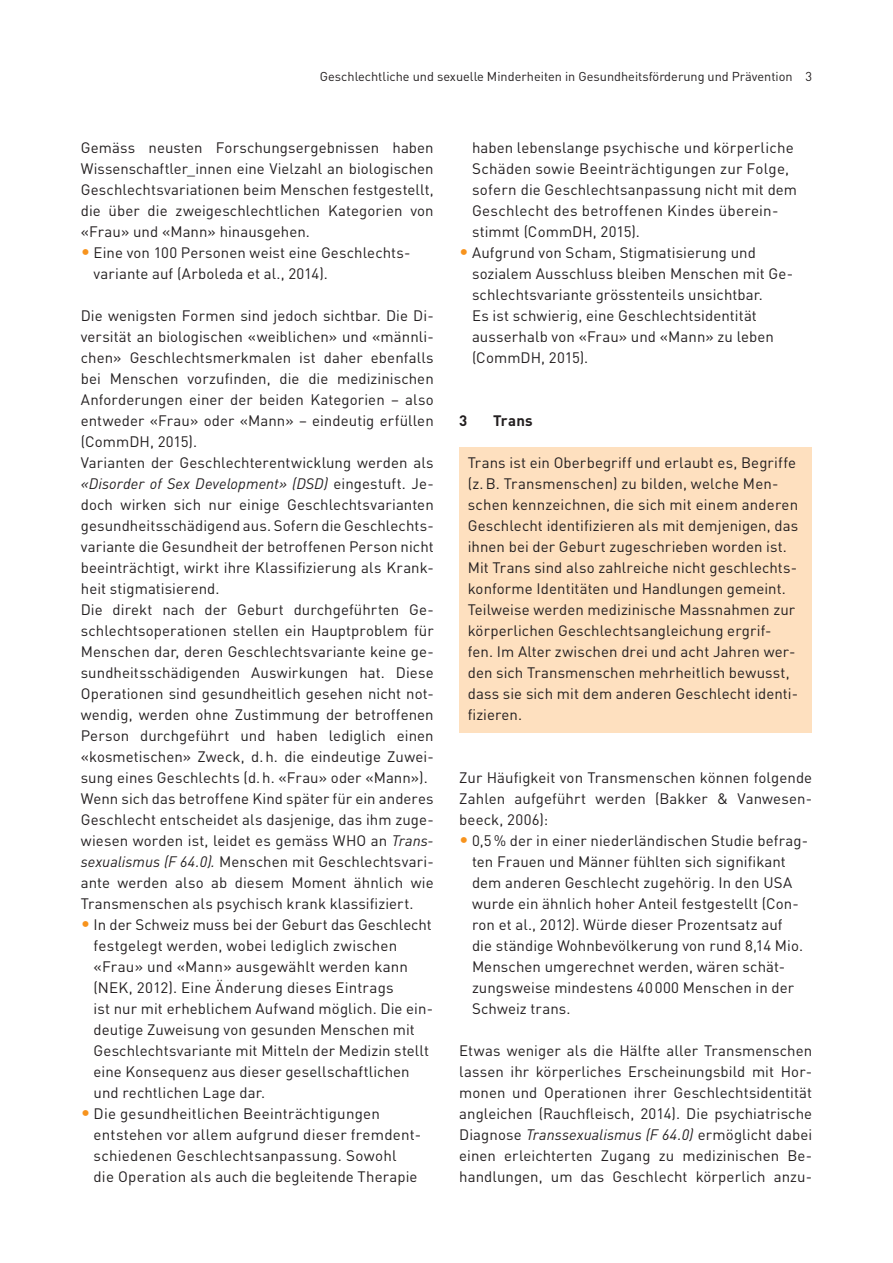
<style>
.page{position:relative;width:893px;height:1263px;background:#fff}
.page>*{position:absolute;margin:0;border:0;box-sizing:border-box;transform-origin:0 0}
.t1{font:15px/21px "DINOT";letter-spacing:.005em;color:#231f20}
.t2{font:700 15px "DINOT";letter-spacing:.01em;color:#231f20}
.t3{font:12.75px "DINOT";color:#231f20}
.s1{font-size:18px;color:#f7931d}
.s2{font-style:italic}
</style>
<div class="page">
<div style="left:459px;top:447px;width:353px;height:286px;background:#fee0bf"></div>
<p class="t3" style="left:320px;top:68px;width:494px">Geschlechtliche und sexuelle Minderheiten in Gesundheitsförderung und Prävention 3</p>
<p class="t1" style="left:81px;top:136px;width:354px;text-align:justify">Gemäss neusten Forschungsergebnissen haben Wissenschaftler_innen eine Vielzahl an biologischen Geschlechtsvariationen beim Menschen festgestellt, die über die zweigeschlechtlichen Kategorien von «Frau» und «Mann» hinausgehen.</p>
<p class="t1" style="left:94px;top:241px;width:316px;text-indent:-13px"><span class="s1">•</span> Eine von 100 Personen weist eine Geschlechts&shy;variante auf (Arboleda et al., 2014).</p>
<p class="t1" style="left:81px;top:304px;width:354px">Die wenigsten Formen sind jedoch sichtbar. Die Di&shy;versität an biologischen «weiblichen» und «männli&shy;chen» Geschlechtsmerkmalen ist daher ebenfalls bei Menschen vorzufinden, die die medizinischen Anforderungen einer der beiden Kategorien – also entweder «Frau» oder «Mann» – eindeutig erfüllen (CommDH, 2015).<br>Varianten der Geschlechterentwicklung werden als <span class="s2">«Disorder of Sex Development» (DSD)</span> eingestuft. Je&shy;doch wirken sich nur einige Geschlechtsvarianten gesundheitsschädigend aus. Sofern die Geschlechts&shy;variante die Gesundheit der betroffenen Person nicht beeinträchtigt, wirkt ihre Klassifizierung als Krank&shy;heit stigmatisierend.<br>Die direkt nach der Geburt durchgeführten Ge&shy;schlechtsoperationen stellen ein Hauptproblem für Menschen dar, deren Geschlechtsvariante keine ge&shy;sundheitsschädigenden Auswirkungen hat. Diese Operationen sind gesundheitlich gesehen nicht not&shy;wendig, werden ohne Zustimmung der betroffenen Person durchgeführt und haben lediglich einen «kosmetischen» Zweck, d.h. die eindeutige Zuwei&shy;sung eines Geschlechts (d.h. «Frau» oder «Mann»).<br>Wenn sich das betroffene Kind später für ein anderes Geschlecht entscheidet als dasjenige, das ihm zuge&shy;wiesen worden ist, leidet es gemäss WHO an <span class="s2">Trans&shy;sexualismus (F 64.0).</span> Menschen mit Geschlechtsvari&shy;ante werden also ab diesem Moment ähnlich wie Transmenschen als psychisch krank klassifiziert.</p>
<p class="t1" style="left:94px;top:913px;width:341px;text-indent:-13px"><span class="s1">•</span> In der Schweiz muss bei der Geburt das Geschlecht festgelegt werden, wobei lediglich zwischen «Frau» und «Mann» ausgewählt werden kann (NEK, 2012). Eine Änderung dieses Eintrags<br>ist nur mit erheblichem Aufwand möglich. Die ein&shy;deutige Zuweisung von gesunden Menschen mit Geschlechtsvariante mit Mitteln der Medizin stellt eine Konsequenz aus dieser gesellschaftlichen und rechtlichen Lage dar.</p>
<p class="t1" style="left:94px;top:1102px;width:329px;text-indent:-13px"><span class="s1">•</span> Die gesundheitlichen Beeinträchtigungen entstehen vor allem aufgrund dieser fremdent&shy;schiedenen Geschlechtsanpassung. Sowohl<br>die Operation als auch die begleitende Therapie</p>
<p class="t1" style="left:472px;top:136px;width:327px">haben lebenslange psychische und körperliche Schäden sowie Beeinträchtigungen zur Folge, sofern die Geschlechtsanpassung nicht mit dem Geschlecht des betroffenen Kindes überein&shy;stimmt (CommDH, 2015).</p>
<p class="t1" style="left:472px;top:241px;width:323px;text-indent:-13px"><span class="s1">•</span> Aufgrund von Scham, Stigmatisierung und sozialem Ausschluss bleiben Menschen mit Ge&shy;schlechtsvariante grösstenteils unsichtbar.<br>Es ist schwierig, eine Geschlechtsidentität ausserhalb von «Frau» und «Mann» zu leben (CommDH, 2015).</p>
<p class="t2" style="left:459px;top:410px;width:10px">3</p>
<p class="t2" style="left:493px;top:410px;width:41px">Trans</p>
<p class="t1" style="left:468px;top:451px;width:332px">Trans ist ein Oberbegriff und erlaubt es, Begriffe (z.B. Transmenschen) zu bilden, welche Men&shy;schen kennzeichnen, die sich mit einem anderen Geschlecht identifizieren als mit demjenigen, das ihnen bei der Geburt zugeschrieben worden ist.<br>Mit Trans sind also zahlreiche nicht geschlechts&shy;konforme Identitäten und Handlungen gemeint.<br>Teilweise werden medizinische Massnahmen zur körperlichen Geschlechtsangleichung ergrif&shy;fen. Im Alter zwischen drei und acht Jahren wer&shy;den sich Transmenschen mehrheitlich bewusst, dass sie sich mit dem anderen Geschlecht identi&shy;fizieren.</p>
<p class="t1" style="left:459px;top:766px;width:354px">Zur Häufigkeit von Transmenschen können folgende<br>Zahlen aufgeführt werden (Bakker &amp; Vanwesen&shy;beeck, 2006):</p>
<p class="t1" style="left:472px;top:829px;width:338px;text-indent:-13px"><span class="s1">•</span> 0,5% der in einer niederländischen Studie befrag&shy;ten Frauen und Männer fühlten sich signifikant dem anderen Geschlecht zugehörig. In den USA wurde ein ähnlich hoher Anteil festgestellt (Con&shy;ron et al., 2012). Würde dieser Prozentsatz auf<br>die ständige Wohnbevölkerung von rund 8,14 Mio.<br>Menschen umgerechnet werden, wären schät&shy;zungsweise mindestens 40000 Menschen in der Schweiz trans.</p>
<p class="t1" style="left:459px;top:1039px;width:354px;text-align:justify">Etwas weniger als die Hälfte aller Transmenschen lassen ihr körperliches Erscheinungsbild mit Hor&shy;monen und Operationen ihrer Geschlechtsidentität angleichen (Rauchfleisch, 2014). Die psychiatrische Diagnose <span class="s2">Transsexualismus (F 64.0)</span> ermöglicht dabei einen erleichterten Zugang zu medizinischen Be&shy;handlungen, um das Geschlecht körperlich anzu-</p>
</div>
